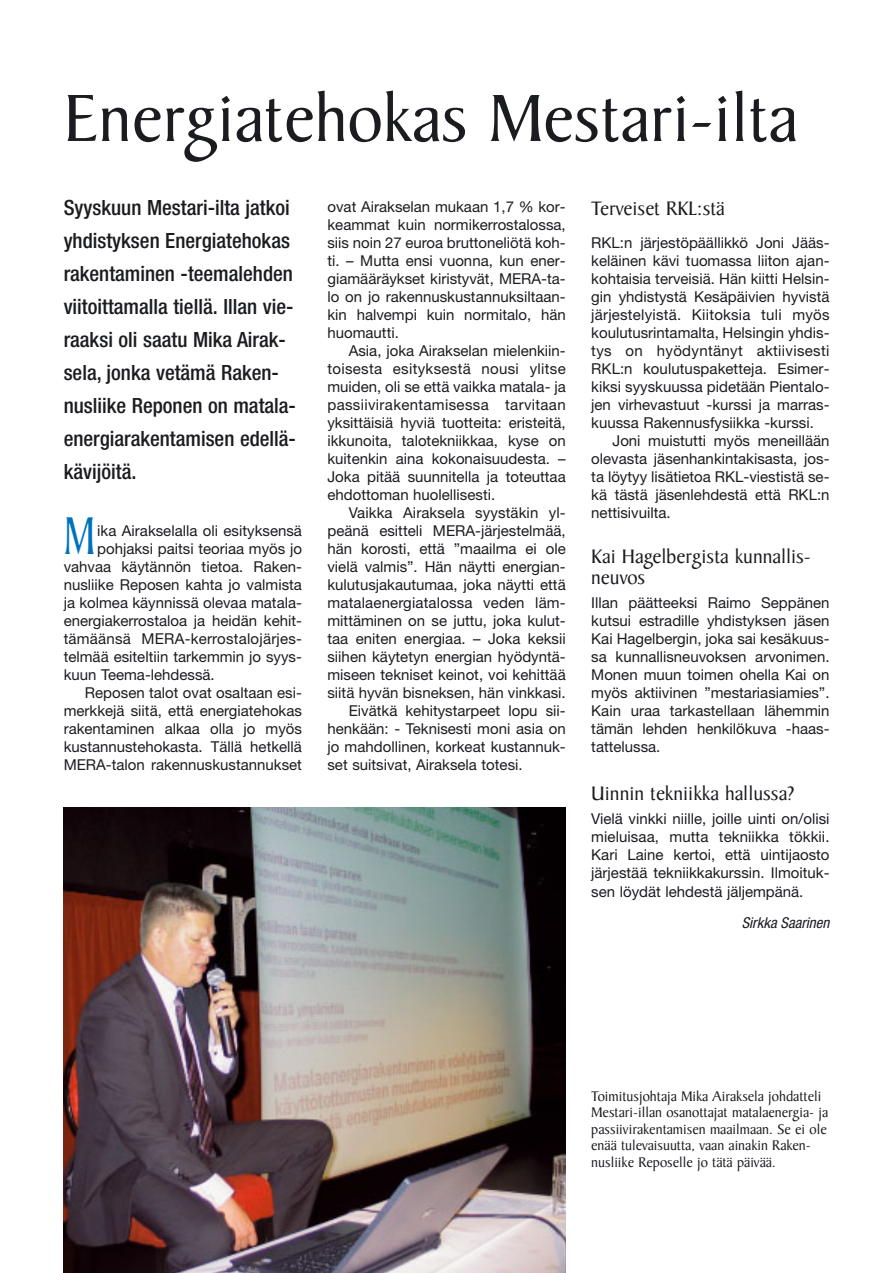
<style>
.page{position:relative;width:892px;height:1273px;background:#fff}
.page>*{position:absolute;margin:0;border:0;box-sizing:border-box;transform-origin:0 0}
.t1{font:72px "Baker Signet";color:#1b1c20}
.t2{font:57.45px "Baker Signet";color:#0072bd;scale:.71 1}
.t3{font:500 condensed 21px/33px "Helvetica Neue";color:#1b1c20}
.t4{font:21px/21px "Baker Signet";color:#1b1c20}
.t5{font:15px/18px "Helvetica Neue";color:#1b1c20;text-align:justify}
.t6{font:15px/16.5px "Baker Signet";color:#1b1c20}
.t7{font:italic condensed 15px "Helvetica Neue";color:#1b1c20}
</style>
<div class="page">
<img style="left:64px;top:807px;width:501px;height:465px">
<h1 class="t1" style="left:64px;top:91px;width:735px">Energiatehokas Mestari-ilta</h1>
<p class="t3" style="left:64px;top:193px;width:234px">Syyskuun Mestari-ilta jatkoi yhdistyksen Energiatehokas rakentaminen -teemalehden viitoittamalla tiellä. Illan vie&shy;raaksi oli saatu Mika Airak&shy;sela, jonka vetämä Raken&shy;nusliike Reponen on matala&shy;energiarakentamisen edellä&shy;kävijöitä.</p>
<h2 class="t2" style="left:64px;top:514px;width:45px">M</h2>
<p class="t5" style="left:97px;top:523px;width:206px">ika Airakselalla oli esityksensä</p>
<p class="t5" style="left:97px;top:541px;width:206px">pohjaksi paitsi teoriaa myös jo</p>
<p class="t5" style="left:64px;top:559px;width:240px">vahvaa käytännön tietoa. Raken-</p>
<p class="t5" style="left:64px;top:577px;width:240px">nusliike Reposen kahta jo valmista</p>
<p class="t5" style="left:64px;top:595px;width:240px">ja kolmea käynnissä olevaa matala-</p>
<p class="t5" style="left:64px;top:613px;width:240px">energiakerrostaloa ja heidän kehit-</p>
<p class="t5" style="left:64px;top:631px;width:240px">tämäänsä MERA-kerrostalojärjes-</p>
<p class="t5" style="left:64px;top:649px;width:240px">telmää esiteltiin tarkemmin jo syys-</p>
<p class="t5" style="left:64px;top:667px;width:153px">kuun Teema-lehdessä.</p>
<p class="t5" style="left:85px;top:685px;width:218px">Reposen talot ovat osaltaan esi-</p>
<p class="t5" style="left:64px;top:703px;width:240px">merkkejä siitä, että energiatehokas</p>
<p class="t5" style="left:64px;top:721px;width:240px">rakentaminen alkaa olla jo myös</p>
<p class="t5" style="left:64px;top:739px;width:240px">kustannustehokasta. Tällä hetkellä</p>
<p class="t5" style="left:64px;top:757px;width:240px">MERA-talon rakennuskustannukset</p>
<p class="t5" style="left:327px;top:199px;width:240px">ovat Airakselan mukaan 1,7 % kor&shy;keammat kuin normikerrostalossa, siis noin 27 euroa bruttoneliötä koh&shy;ti. – Mutta ensi vuonna, kun ener&shy;giamääräykset kiristyvät, MERA-ta&shy;lo on jo rakennuskustannuksiltaan&shy;kin halvempi kuin normitalo, hän huomautti.</p>
<p class="t5" style="left:327px;top:343px;width:240px;text-indent:21px">Asia, joka Airakselan mielenkiin&shy;toisesta esityksestä nousi ylitse muiden, oli se että vaikka matala- ja passiivirakentamisessa tarvitaan yksittäisiä hyviä tuotteita: eristeitä, ikkunoita, talotekniikkaa, kyse on kuitenkin aina kokonaisuudesta. – Joka pitää suunnitella ja toteuttaa ehdottoman huolellisesti.</p>
<p class="t5" style="left:349px;top:505px;width:218px">Vaikka Airaksela syystäkin yl-</p>
<p class="t5" style="left:327px;top:523px;width:240px">peänä esitteli MERA-järjestelmää,</p>
<p class="t5" style="left:327px;top:541px;width:240px">hän korosti, että ”maailma ei ole</p>
<p class="t5" style="left:327px;top:559px;width:240px">vielä valmis”. Hän näytti energian-</p>
<p class="t5" style="left:327px;top:577px;width:240px">kulutusjakautumaa, joka näytti että</p>
<p class="t5" style="left:327px;top:595px;width:240px">matalaenergiatalossa veden läm-</p>
<p class="t5" style="left:327px;top:613px;width:240px">mittäminen on se juttu, joka kulut-</p>
<p class="t5" style="left:327px;top:631px;width:240px">taa eniten energiaa. – Joka keksii</p>
<p class="t5" style="left:327px;top:649px;width:240px">siihen käytetyn energian hyödyntä-</p>
<p class="t5" style="left:327px;top:667px;width:240px">miseen tekniset keinot, voi kehittää</p>
<p class="t5" style="left:327px;top:685px;width:240px">siitä hyvän bisneksen, hän vinkkasi.</p>
<p class="t5" style="left:349px;top:703px;width:218px">Eivätkä kehitystarpeet lopu sii-</p>
<p class="t5" style="left:327px;top:721px;width:240px">henkään: - Teknisesti moni asia on</p>
<p class="t5" style="left:327px;top:739px;width:240px">jo mahdollinen, korkeat kustannuk-</p>
<p class="t5" style="left:327px;top:757px;width:197px">set suitsivat, Airaksela totesi.</p>
<h3 class="t4" style="left:591px;top:200px;width:135px">Terveiset RKL:stä</h3>
<p class="t5" style="left:591px;top:235px;width:240px">RKL:n järjestöpäällikkö Joni Jääs&shy;keläinen kävi tuomassa liiton ajan&shy;kohtaisia terveisiä. Hän kiitti Helsin&shy;gin yhdistystä Kesäpäivien hyvistä järjestelyistä. Kiitoksia tuli myös koulutusrintamalta, Helsingin yhdis&shy;tys on hyödyntänyt aktiivisesti RKL:n koulutuspaketteja. Esimer&shy;kiksi syyskuussa pidetään Pientalo&shy;jen virhevastuut -kurssi ja marras&shy;kuussa Rakennusfysiikka -kurssi.</p>
<p class="t5" style="left:591px;top:433px;width:240px;text-indent:21px">Joni muistutti myös meneillään olevasta jäsenhankintakisasta, jos&shy;ta löytyy lisätietoa RKL-viestistä se&shy;kä tästä jäsenlehdestä että RKL:n nettisivuilta.</p>
<h3 class="t4" style="left:591px;top:548px;width:221px">Kai Hagelbergista kunnallis&shy;neuvos</h3>
<p class="t5" style="left:591px;top:595px;width:240px">Illan päätteeksi Raimo Seppänen kutsui estradille yhdistyksen jäsen Kai Hagelbergin, joka sai kesäkuus&shy;sa kunnallisneuvoksen arvonimen.<br>Monen muun toimen ohella Kai on myös aktiivinen ”mestariasiamies”.<br>Kain uraa tarkastellaan lähemmin tämän lehden henkilökuva -haas&shy;tattelussa.</p>
<h3 class="t4" style="left:591px;top:785px;width:205px">Uinnin tekniikka hallussa?</h3>
<p class="t5" style="left:591px;top:811px;width:240px">Vielä vinkki niille, joille uinti on/olisi mieluisaa, mutta tekniikka tökkii.<br>Kari Laine kertoi, että uintijaosto järjestää tekniikkakurssin. Ilmoituk&shy;sen löydät lehdestä jäljempänä.</p>
<p class="t7" style="left:741px;top:917px;width:89px">Sirkka Saarinen</p>
<p class="t6" style="left:591px;top:1089px;width:238px">Toimitusjohtaja Mika Airaksela johdatteli Mestari-illan osanottajat matalaenergia- ja passiivirakentamisen maailmaan. Se ei ole enää tulevaisuutta, vaan ainakin Raken&shy;nusliike Reposelle jo tätä päivää.</p>
</div>
